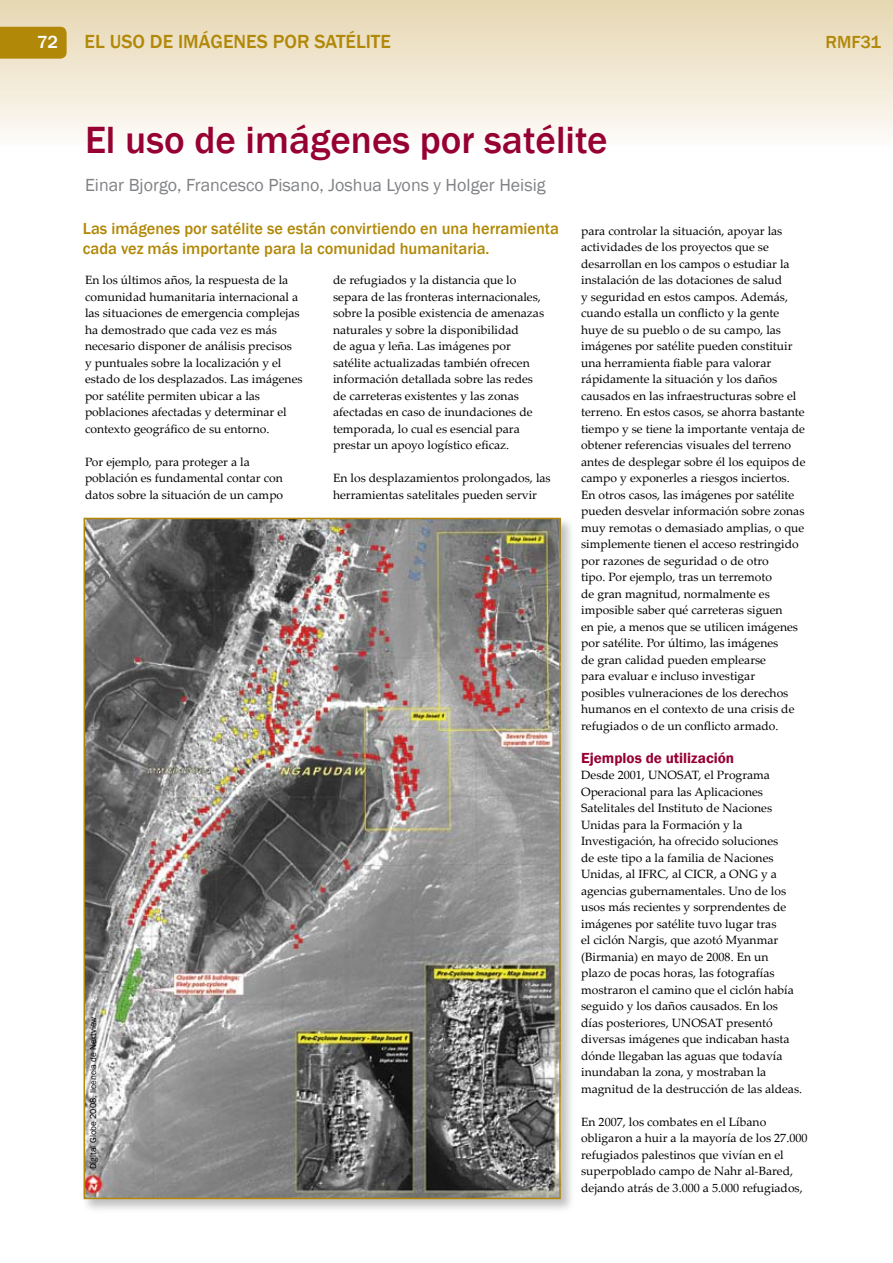
<style>
.page{position:relative;width:893px;height:1263px;background:#fff}
.page>*{position:absolute;margin:0;border:0;box-sizing:border-box;transform-origin:0 0}
.t1{font:500 39px "Franklin Gothic";color:#960032}
.t2{font:500 19.5px "Franklin Gothic";color:#b18807}
.t3{font:18px "Franklin Gothic";color:#808285}
.t4{font:500 18px "Franklin Gothic";color:#b18807}
.t5{font:500 18px "Franklin Gothic";color:#fff}
.t6{font:500 16.5px/19.5px "Franklin Gothic";color:#b18807}
.t7{font:600 15px "Franklin Gothic";color:#960032}
.t8{font:12px/16.5px "Palatino Linotype";color:#000}
.t9{font:9px "Franklin Gothic";color:#000}
</style>
<div class="page">
<div style="left:0;top:0;width:893px;height:147px;background:linear-gradient(to bottom,#e6d6b0,#fefbf9)"></div>
<div style="left:0;top:27px;width:67px;height:32px;background:#b18807"></div>
<svg style="left:892px;top:0;width:1px;height:147px"></svg>
<div style="left:82px;top:516px;width:493px;height:697px;background:#000;opacity:.25"></div>
<img style="left:87px;top:521px;width:471px;height:675px">
<div style="left:84px;top:518px;width:477px;height:681px;border:2px solid #b18807"></div>
<h3 class="t5" style="left:37px;top:31px;width:23px">72</h3>
<h2 class="t2" style="left:85px;top:29px;width:308px">EL USO DE IMÁGENES POR SATÉLITE</h2>
<h3 class="t4" style="left:825px;top:31px;width:57px">RMF31</h3>
<h1 class="t1" style="left:85px;top:116px;width:524px">El uso de imágenes por satélite</h1>
<h3 class="t3" style="left:85px;top:174px;width:462px">Einar Bjorgo, Francesco Pisano, Joshua Lyons y Holger Heisig</h3>
<h3 class="t6" style="left:83px;top:219px;width:478px">Las imágenes por satélite se están convirtiendo en una herramienta cada vez más importante para la comunidad humanitaria.</h3>
<p class="t8" style="left:581px;top:222px;width:226px">para controlar la situación, apoyar las actividades de los proyectos que se desarrollan en los campos o estudiar la instalación de las dotaciones de salud<br>y seguridad en estos campos. Además, cuando estalla un conflicto y la gente huye de su pueblo o de su campo, las imágenes por satélite pueden constituir una herramienta fiable para valorar rápidamente la situación y los daños causados en las infraestructuras sobre el terreno. En estos casos, se ahorra bastante tiempo y se tiene la importante ventaja de obtener referencias visuales del terreno antes de desplegar sobre él los equipos de campo y exponerles a riesgos inciertos.<br>En otros casos, las imágenes por satélite pueden desvelar información sobre zonas muy remotas o demasiado amplias, o que simplemente tienen el acceso restringido por razones de seguridad o de otro<br>tipo. Por ejemplo, tras un terremoto<br>de gran magnitud, normalmente es imposible saber qué carreteras siguen<br>en pie, a menos que se utilicen imágenes por satélite. Por último, las imágenes<br>de gran calidad pueden emplearse<br>para evaluar e incluso investigar<br>posibles vulneraciones de los derechos humanos en el contexto de una crisis de refugiados o de un conflicto armado.</p>
<p class="t7" style="left:581px;top:748px;width:155px">Ejemplos de utilización</p>
<p class="t8" style="left:581px;top:766px;width:223px">Desde 2001, UNOSAT, el Programa Operacional para las Aplicaciones Satelitales del Instituto de Naciones Unidas para la Formación y la Investigación, ha ofrecido soluciones<br>de este tipo a la familia de Naciones Unidas, al IFRC, al CICR, a ONG y a agencias gubernamentales. Uno de los usos más recientes y sorprendentes de imágenes por satélite tuvo lugar tras<br>el ciclón Nargis, que azotó Myanmar (Birmania) en mayo de 2008. En un<br>plazo de pocas horas, las fotografías mostraron el camino que el ciclón había seguido y los daños causados. En los días posteriores, UNOSAT presentó diversas imágenes que indicaban hasta dónde llegaban las aguas que todavía inundaban la zona, y mostraban la magnitud de la destrucción de las aldeas.</p>
<p class="t8" style="left:581px;top:1113px;width:228px">En 2007, los combates en el Líbano obligaron a huir a la mayoría de los 27.000 refugiados palestinos que vivían en el superpoblado campo de Nahr al-Bared, dejando atrás de 3.000 a 5.000 refugiados,</p>
<p class="t8" style="left:85px;top:271px;width:219px">En los últimos años, la respuesta de la comunidad humanitaria internacional a las situaciones de emergencia complejas ha demostrado que cada vez es más necesario disponer de análisis precisos<br>y puntuales sobre la localización y el estado de los desplazados. Las imágenes por satélite permiten ubicar a las poblaciones afectadas y determinar el contexto geográfico de su entorno.</p>
<p class="t8" style="left:85px;top:453px;width:200px">Por ejemplo, para proteger a la población es fundamental contar con datos sobre la situación de un campo</p>
<p class="t8" style="left:333px;top:271px;width:213px">de refugiados y la distancia que lo separa de las fronteras internacionales, sobre la posible existencia de amenazas naturales y sobre la disponibilidad<br>de agua y leña. Las imágenes por satélite actualizadas también ofrecen información detallada sobre las redes de carreteras existentes y las zonas afectadas en caso de inundaciones de temporada, lo cual es esencial para prestar un apoyo logístico eficaz.</p>
<p class="t8" style="left:333px;top:469px;width:219px">En los desplazamientos prolongados, las herramientas satelitales pueden servir</p>
<p class="t9" style="left:88px;top:1169px;width:154px;rotate:-90deg">Digital Globe 2008, licencia de Nextview</p>
</div>
